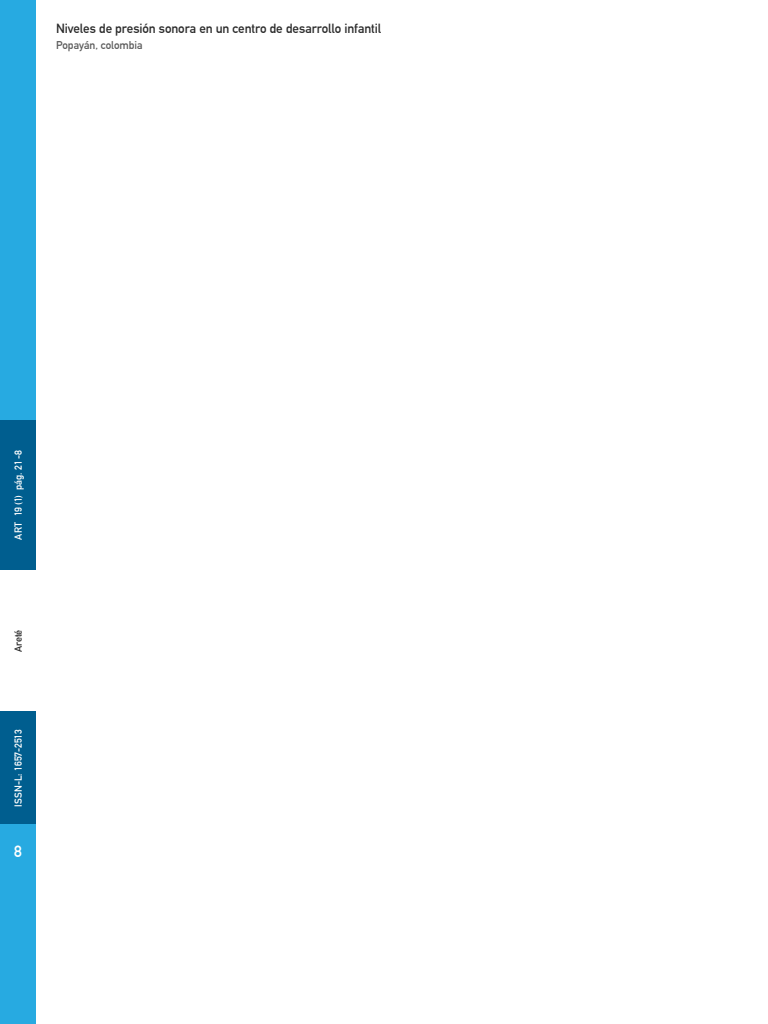
<style>
.page{position:relative;width:768px;height:1024px;background:#fff}
.page>*{position:absolute;margin:0;border:0;box-sizing:border-box;transform-origin:0 0}
.t1{font:700 16px "DIN Alternate";color:#fff}
.t2{font:700 13px "DIN Alternate";letter-spacing:-.005em;color:#2a2a2a}
.t3{font:700 11.1px "DIN Alternate";letter-spacing:-.005em;color:#5a5a5a}
.t4{font:700 10px "DIN Alternate";letter-spacing:.005em;color:#fff}
.t5{font:700 10px "DIN Alternate";color:#2a2a2a}
</style>
<div class="page">
<div style="left:0;top:712px;width:36px;height:312px;background:#27aae1"></div>
<div style="left:0;top:0;width:36px;height:570px;background:#27aae1"></div>
<div style="left:0;top:712px;width:36px;height:112px;background:#005e8f"></div>
<div style="left:0;top:420px;width:36px;height:150px;background:#005e8f"></div>
<p class="t2" style="left:56px;top:19px;width:327px">Niveles de presión sonora en un centro de desarrollo infantil</p>
<p class="t3" style="left:56px;top:36px;width:88px">Popayán, colombia</p>
<p class="t4" style="left:11px;top:540px;width:91px;rotate:-90deg">ART 19 (1) pág. 21-8</p>
<p class="t5" style="left:11px;top:652px;width:24px;rotate:-90deg">Areté</p>
<p class="t4" style="left:11px;top:807px;width:79px;rotate:-90deg">ISSN-L: 1657-2513</p>
<p class="t1" style="left:14px;top:839px;width:9px">8</p>
</div>
